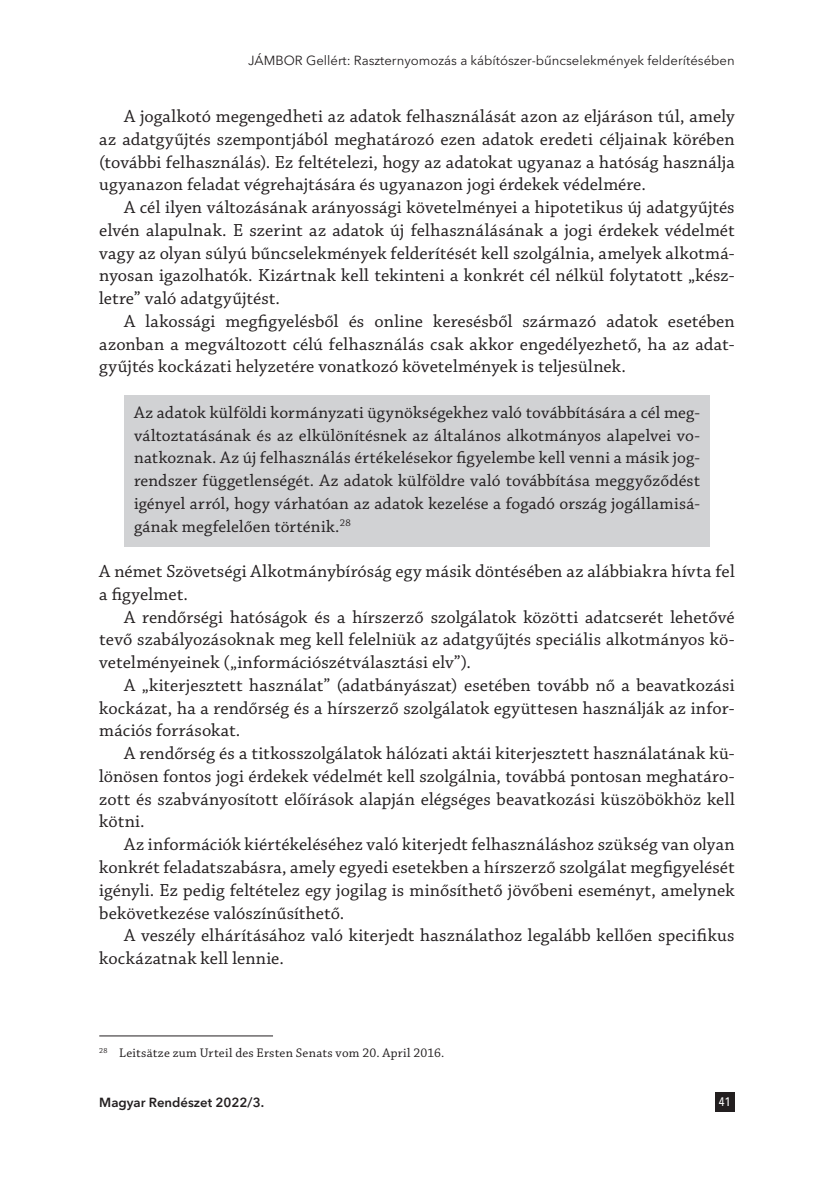
<style>
.page{position:relative;width:834px;height:1181px;background:#fff}
.page>*{position:absolute;margin:0;border:0;box-sizing:border-box;transform-origin:0 0}
._3_0_Szöveg{font:18.38px/22.8px "Chaparral Pro";letter-spacing:.005em;color:#231f20;text-align:justify}
._3_1_Szöveg_1st{font:18.38px/22.8px "Chaparral Pro";letter-spacing:.005em;color:#231f20}
._3_3_kiemelés_alányo{font:17.5px/22.8px "Chaparral Pro";letter-spacing:.01em;color:#231f20;text-align:justify}
.Fejléc_bal{font:13.12px "Avenir Next LT Pro";color:#231f20}
._7_Lábjegyzet{font:13.12px "Chaparral Pro";letter-spacing:.02em;color:#231f20}
.Fejléc_jobb{font:600 13.12px "Avenir Next LT Pro";color:#231f20}
.Oldalszám{font:500 condensed 12.25px "Avenir Next LT Pro";color:#fff}
</style>
<div class="page">
<div style="left:714px;top:1091px;width:20px;height:20px;background:#231f20"></div>
<div style="left:124px;top:395px;width:585px;height:151px;background:#d1d2d4"></div>
<hr style="left:99px;top:1035px;width:174px;height:1px;background:#231f20">
<p class="Fejléc_bal" style="left:248px;top:52px;width:488px">JÁMBOR Gellért: Raszternyomozás a kábítószer-bűncselekmények felderítésében</p>
<p class="_3_0_Szöveg" style="left:99px;top:106px;width:637px;text-indent:25px">A jogalkotó megengedheti az adatok felhasználását azon az eljáráson túl, amely az adatgyűjtés szempontjából meghatározó ezen adatok eredeti céljainak körében (további felhasználás). Ez feltételezi, hogy az adatokat ugyanaz a hatóság használja ugyanazon feladat végrehajtására és ugyanazon jogi érdekek védelmére.</p>
<p class="_3_0_Szöveg" style="left:99px;top:197px;width:636px;text-indent:25px">A cél ilyen változásának arányossági követelményei a hipotetikus új adatgyűjtés elvén alapulnak. E szerint az adatok új felhasználásának a jogi érdekek védelmét vagy az olyan súlyú bűncselekmények felderítését kell szolgálnia, amelyek alkotmá&shy;nyosan igazolhatók. Kizártnak kell tekinteni a konkrét cél nélkül folytatott „kész&shy;letre” való adatgyűjtést.</p>
<p class="_3_0_Szöveg" style="left:99px;top:310px;width:636px;text-indent:25px">A lakossági megfigyelésből és online keresésből származó adatok esetében azonban a megváltozott célú felhasználás csak akkor engedélyezhető, ha az adat&shy;gyűjtés kockázati helyzetére vonatkozó követelmények is teljesülnek.</p>
<p class="_3_3_kiemelés_alányo" style="left:134px;top:401px;width:567px">Az adatok külföldi kormányzati ügynökségekhez való továbbítására a cél meg&shy;változtatásának és az elkülönítésnek az általános alkotmányos alapelvei vo&shy;natkoznak. Az új felhasználás értékelésekor figyelembe kell venni a másik jog&shy;rendszer függetlenségét. Az adatok külföldre való továbbítása meggyőződést igényel arról, hogy várhatóan az adatok kezelése a fogadó ország jogállamisá&shy;gának megfelelően történik.<sup>28</sup></p>
<p class="_3_1_Szöveg_1st" style="left:99px;top:561px;width:636px">A német Szövetségi Alkotmánybíróság egy másik döntésében az alábbiakra hívta fel a figyelmet.</p>
<p class="_3_0_Szöveg" style="left:99px;top:606px;width:636px;text-indent:25px">A rendőrségi hatóságok és a hírszerző szolgálatok közötti adatcserét lehetővé tevő szabályozásoknak meg kell felelniük az adatgyűjtés speciális alkotmányos kö&shy;vetelményeinek („információszétválasztási elv”).</p>
<p class="_3_0_Szöveg" style="left:99px;top:674px;width:636px;text-indent:25px">A „kiterjesztett használat” (adatbányászat) esetében tovább nő a beavatkozási kockázat, ha a rendőrség és a hírszerző szolgálatok együttesen használják az infor&shy;mációs forrásokat.</p>
<p class="_3_0_Szöveg" style="left:99px;top:743px;width:636px;text-indent:25px">A rendőrség és a titkosszolgálatok hálózati aktái kiterjesztett használatának kü&shy;lönösen fontos jogi érdekek védelmét kell szolgálnia, továbbá pontosan meghatáro&shy;zott és szabványosított előírások alapján elégséges beavatkozási küszöbökhöz kell kötni.</p>
<p class="_3_0_Szöveg" style="left:99px;top:834px;width:636px;text-indent:25px">Az információk kiértékeléséhez való kiterjedt felhasználáshoz szükség van olyan konkrét feladatszabásra, amely egyedi esetekben a hírszerző szolgálat megfigyelését igényli. Ez pedig feltételez egy jogilag is minősíthető jövőbeni eseményt, amelynek bekövetkezése valószínűsíthető.</p>
<p class="_3_0_Szöveg" style="left:99px;top:925px;width:636px;text-indent:25px">A veszély elhárításához való kiterjedt használathoz legalább kellően specifikus kockázatnak kell lennie.</p>
<p class="_7_Lábjegyzet" style="left:99px;top:1045px;width:346px"><sup>28</sup> Leitsätze zum Urteil des Ersten Senats vom 20. April 2016.</p>
<p class="Fejléc_jobb" style="left:99px;top:1094px;width:166px">Magyar Rendészet 2022/3.</p>
<p class="Oldalszám" style="left:718px;top:1094px;width:13px">41</p>
</div>
